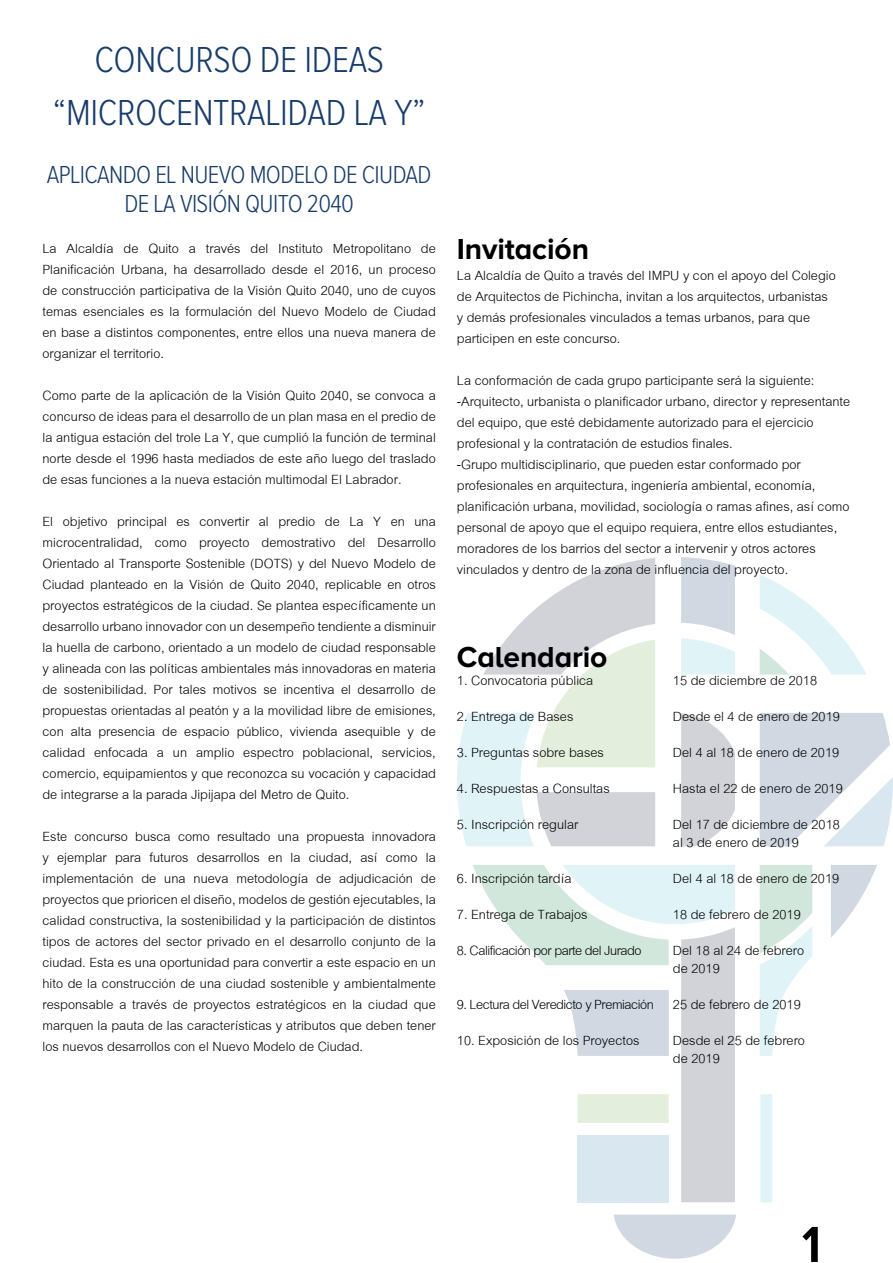
<style>
.page{position:relative;width:893px;height:1263px;background:#fff}
.page>*{position:absolute;margin:0;border:0;box-sizing:border-box;transform-origin:0 0}
.t1{font:700 52.5px "Proxima Nova A Ex Cn";color:#000}
.t2{font:300 37.5px/52.5px "Proxima Nova A Cond";letter-spacing:-.01em;color:#183b6a;text-align:center}
.t3{font:700 30px "Proxima Nova A";letter-spacing:-.005em;color:#000}
.t4{font:300 25.5px/28.5px "Proxima Nova A Cond";letter-spacing:-.025em;color:#183b6a;text-align:center}
.t5{font:19.5px/21px "Cordia New";color:#000}
.t6{font:19.5px "Cordia New";letter-spacing:-.025em;color:#000}
</style>
<div class="page">
<svg style="left:831px;top:865px;width:46px;height:72px"></svg>
<svg style="left:614px;top:1215px;width:122px;height:44px"></svg>
<svg style="left:760px;top:1094px;width:12px;height:108px"></svg>
<svg style="left:760px;top:865px;width:52px;height:191px"></svg>
<svg style="left:760px;top:713px;width:133px;height:133px"></svg>
<svg style="left:473px;top:865px;width:262px;height:337px"></svg>
<svg style="left:681px;top:713px;width:54px;height:133px"></svg>
<svg style="left:457px;top:558px;width:198px;height:288px"></svg>
<svg style="left:760px;top:575px;width:107px;height:100px"></svg>
<svg style="left:681px;top:557px;width:54px;height:118px"></svg>
<h2 class="t2" style="left:53px;top:33px;width:374px">CONCURSO DE IDEAS “MICROCENTRALIDAD LA Y”</h2>
<h3 class="t4" style="left:47px;top:160px;width:386px">APLICANDO EL NUEVO MODELO DE CIUDAD<br>DE LA VISIÓN QUITO 2040</h3>
<p class="t5" style="left:43px;top:238px;width:395px;text-align:justify">La Alcaldía de Quito a través del Instituto Metropolitano de Planificación Urbana, ha desarrollado desde el 2016, un proceso de construcción participativa de la Visión Quito 2040, uno de cuyos temas esenciales es la formulación del Nuevo Modelo de Ciudad en base a distintos componentes, entre ellos una nueva manera de organizar el territorio.</p>
<p class="t5" style="left:43px;top:385px;width:395px;text-align:justify">Como parte de la aplicación de la Visión Quito 2040, se convoca a concurso de ideas para el desarrollo de un plan masa en el predio de la antigua estación del trole La Y, que cumplió la función de terminal norte desde el 1996 hasta mediados de este año luego del traslado de esas funciones a la nueva estación multimodal El Labrador.</p>
<p class="t5" style="left:43px;top:511px;width:395px;text-align:justify">El objetivo principal es convertir al predio de La Y en una microcentralidad, como proyecto demostrativo del Desarrollo Orientado al Transporte Sostenible (DOTS) y del Nuevo Modelo de Ciudad planteado en la Visión de Quito 2040, replicable en otros proyectos estratégicos de la ciudad. Se plantea específicamente un desarrollo urbano innovador con un desempeño tendiente a disminuir la huella de carbono, orientado a un modelo de ciudad responsable y alineada con las políticas ambientales más innovadoras en materia de sostenibilidad. Por tales motivos se incentiva el desarrollo de propuestas orientadas al peatón y a la movilidad libre de emisiones, con alta presencia de espacio público, vivienda asequible y de calidad enfocada a un amplio espectro poblacional, servicios, comercio, equipamientos y que reconozca su vocación y capacidad de integrarse a la parada Jipijapa del Metro de Quito.</p>
<p class="t5" style="left:43px;top:826px;width:395px;text-align:justify">Este concurso busca como resultado una propuesta innovadora y ejemplar para futuros desarrollos en la ciudad, así como la implementación de una nueva metodología de adjudicación de proyectos que prioricen el diseño, modelos de gestión ejecutables, la calidad constructiva, la sostenibilidad y la participación de distintos tipos de actores del sector privado en el desarrollo conjunto de la ciudad. Esta es una oportunidad para convertir a este espacio en un hito de la construcción de una ciudad sostenible y ambientalmente responsable a través de proyectos estratégicos en la ciudad que marquen la pauta de las características y atributos que deben tener los nuevos desarrollos con el Nuevo Modelo de Ciudad.</p>
<h3 class="t3" style="left:457px;top:232px;width:134px">Invitación</h3>
<p class="t5" style="left:457px;top:265px;width:380px">La Alcaldía de Quito a través del IMPU y con el apoyo del Colegio de Arquitectos de Pichincha, invitan a los arquitectos, urbanistas y demás profesionales vinculados a temas urbanos, para que participen en este concurso.</p>
<p class="t5" style="left:457px;top:370px;width:395px">La conformación de cada grupo participante será la siguiente: -Arquitecto, urbanista o planificador urbano, director y representante del equipo, que esté debidamente autorizado para el ejercicio profesional y la contratación de estudios finales.<br>-Grupo multidisciplinario, que pueden estar conformado por profesionales en arquitectura, ingeniería ambiental, economía, planificación urbana, movilidad, sociología o ramas afines, así como personal de apoyo que el equipo requiera, entre ellos estudiantes, moradores de los barrios del sector a intervenir y otros actores vinculados y dentro de la zona de influencia del proyecto.</p>
<h3 class="t3" style="left:457px;top:640px;width:152px">Calendario</h3>
<p class="t5" style="left:457px;top:670px;width:138px">1. Convocatoria pública</p>
<p class="t5" style="left:673px;top:670px;width:146px">15 de diciembre de 2018</p>
<p class="t5" style="left:457px;top:706px;width:118px">2. Entrega de Bases</p>
<p class="t5" style="left:673px;top:706px;width:169px">Desde el 4 de enero de 2019</p>
<p class="t5" style="left:457px;top:742px;width:149px">3. Preguntas sobre bases</p>
<p class="t5" style="left:673px;top:742px;width:168px">Del 4 al 18 de enero de 2019</p>
<p class="t5" style="left:457px;top:778px;width:154px">4. Respuestas a Consultas</p>
<p class="t5" style="left:673px;top:778px;width:171px">Hasta el 22 de enero de 2019</p>
<p class="t5" style="left:457px;top:814px;width:123px">5. Inscripción regular</p>
<p class="t5" style="left:673px;top:816px;width:169px;line-height:18px">Del 17 de diciembre de 2018 al 3 de enero de 2019</p>
<p class="t5" style="left:457px;top:868px;width:116px">6. Inscripción tardía</p>
<p class="t5" style="left:673px;top:868px;width:168px">Del 4 al 18 de enero de 2019</p>
<p class="t5" style="left:457px;top:904px;width:132px">7. Entrega de Trabajos</p>
<p class="t5" style="left:673px;top:904px;width:129px">18 de febrero de 2019</p>
<p class="t6" style="left:457px;top:937px;width:186px">8. Calificación por parte del Jurado</p>
<p class="t5" style="left:673px;top:942px;width:133px;line-height:18px">Del 18 al 24 de febrero de 2019</p>
<p class="t6" style="left:457px;top:991px;width:345px">9. Lectura del Veredicto y Premiación 25 de febrero de 2019</p>
<p class="t5" style="left:457px;top:1030px;width:184px">10. Exposición de los Proyectos</p>
<p class="t5" style="left:673px;top:1032px;width:134px;line-height:18px">Desde el 25 de febrero de 2019</p>
<h1 class="t1" style="left:802px;top:1216px;width:20px">1</h1>
</div>
